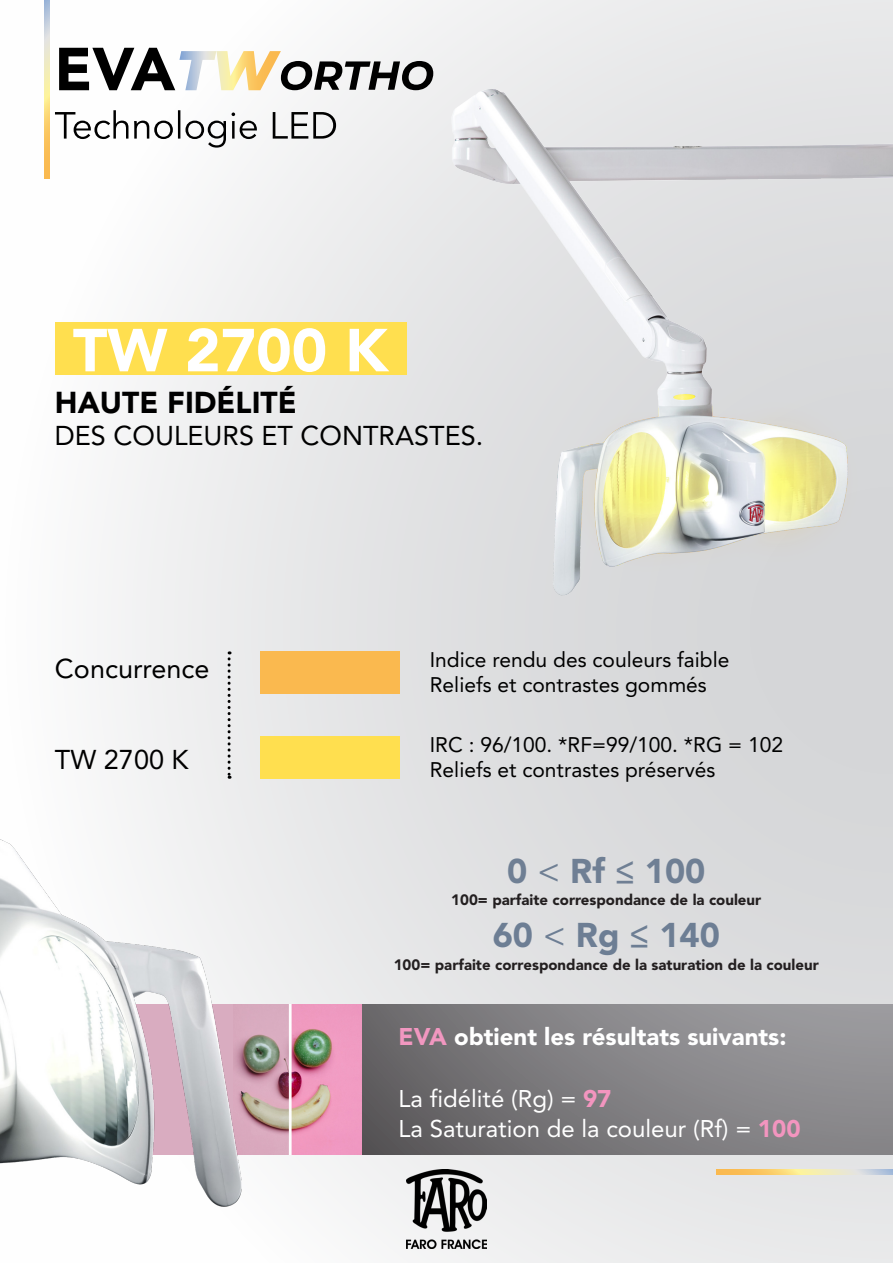
<style>
.page{position:relative;width:893px;height:1263px;background:#fff}
.page>*{position:absolute;margin:0;border:0;box-sizing:border-box;transform-origin:0 0}
.t1{font:900 60px "Avenir LT Std";color:#fff}
.t2{font:900 34.05px "Avenir LT Std";color:#6d7e94}
.t3{font:900 34.05px "Avenir LT Std";color:#6f7f94}
.t4{font:900 30px "Avenir LT Std";color:#000}
.t5{font:27px "Avenir LT Std";color:#000}
.t6{font:24px "Avenir LT Std";color:#fff}
.t7{font:900 24px "Avenir LT Std";color:#fff}
.t8{font:21px "Avenir LT Std";color:#000}
.t9{font:900 15px "Avenir LT Std";color:#231f20}
.s1{font-weight:400}
.s2{color:#f197c0}
.s3{font-weight:900;color:#f395bf}
</style>
<div class="page">
<div style="left:0;top:0;width:893px;height:1263px;background:linear-gradient(to right,#fbfbfb,#d4d5d7)"></div>
<img style="left:300px;top:0;width:593px;height:625px">
<img style="left:407px;top:1169px;width:79px;height:80px">
<svg style="left:55px;top:110px;width:281px;height:38px"></svg>
<svg style="left:44px;top:0;width:6px;height:178px"></svg>
<svg style="left:716px;top:1169px;width:177px;height:5px"></svg>
<div style="left:55px;top:322px;width:351px;height:53px;background:#ffdf4f"></div>
<svg style="left:228px;top:651px;width:3px;height:128px"></svg>
<div style="left:260px;top:651px;width:140px;height:43px;background:#fab94f"></div>
<div style="left:260px;top:736px;width:140px;height:43px;background:#ffdf4f"></div>
<svg style="left:361px;top:1004px;width:532px;height:151px;background:#807e81"></svg>
<img style="left:249px;top:1004px;width:112px;height:151px">
<img style="left:0;top:824px;width:249px;height:390px">
<svg style="left:59px;top:48px;width:374px;height:42px"></svg>
<p class="t1" style="left:73px;top:314px;width:317px">TW 2700 K</p>
<p class="t4" style="left:55px;top:384px;width:243px">HAUTE FIDÉLITÉ</p>
<p class="t5" style="left:55px;top:420px;width:430px">DES COULEURS ET CONTRASTES.</p>
<p class="t5" style="left:55px;top:653px;width:156px">Concurrence</p>
<p class="t8" style="left:430px;top:647px;width:301px">Indice rendu des couleurs faible</p>
<p class="t8" style="left:430px;top:672px;width:279px">Reliefs et contrastes gommés</p>
<p class="t8" style="left:430px;top:733px;width:355px">IRC : 96/100. *RF=99/100. *RG = 102</p>
<p class="t8" style="left:430px;top:758px;width:287px">Reliefs et contrastes préservés</p>
<p class="t5" style="left:55px;top:744px;width:135px">TW 2700 K</p>
<p class="t3" style="left:507px;top:850px;width:200px">0 <span class="s1">&lt;</span> Rf ≤ 100</p>
<p class="t9" style="left:451px;top:891px;width:312px">100= parfaite correspondance de la couleur</p>
<p class="t2" style="left:493px;top:915px;width:229px">60 <span class="s1">&lt;</span> Rg ≤ 140</p>
<p class="t9" style="left:394px;top:956px;width:427px">100= parfaite correspondance de la saturation de la couleur</p>
<p class="t7" style="left:399px;top:1022px;width:389px"><span class="s2">EVA</span> obtient les résultats suivants:</p>
<p class="t6" style="left:399px;top:1085px;width:214px">La fidélité (Rg) = <span class="s3">97</span></p>
<p class="t6" style="left:399px;top:1115px;width:403px">La Saturation de la couleur (Rf) = <span class="s3">100</span></p>
</div>
